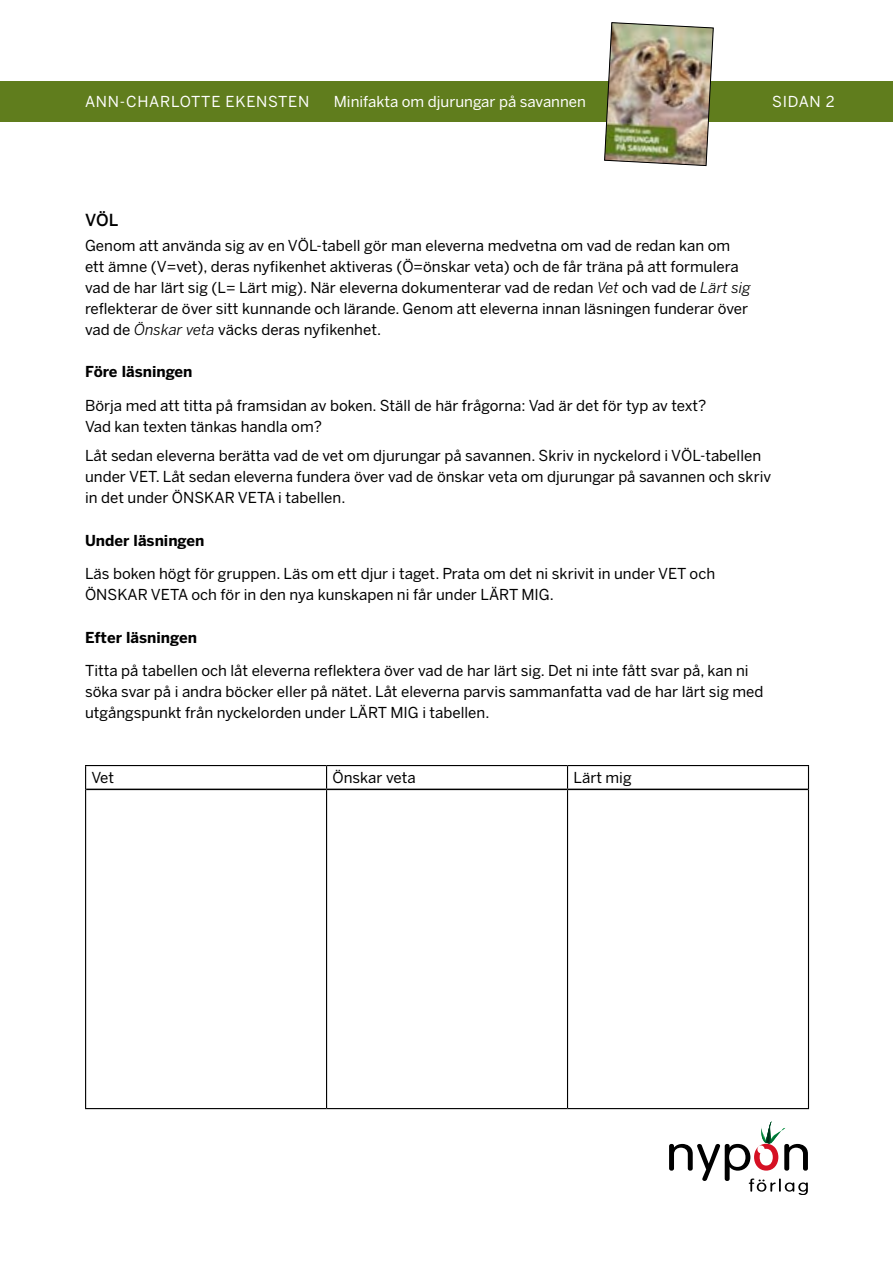
<style>
.page{position:relative;width:893px;height:1263px;background:#fff}
.page>*{position:absolute;margin:0;border:0;box-sizing:border-box;transform-origin:0 0}
.t1{font:500 16.5px "Benton Sans";color:#000}
.t2{font:15px/21px "Benton Sans";color:#000}
.t3{font:700 15px "Benton Sans";color:#000}
.t4{font:15px "Benton Sans";color:#fff}
.t5{font:15px "Benton Sans";letter-spacing:.05em;color:#fff}
.s1{font-style:italic}
</style>
<div class="page">
<div style="left:0;top:81px;width:893px;height:40px;background:#607d1d"></div>
<svg style="left:669px;top:1121px;width:139px;height:74px"></svg>
<img style="left:604px;top:22px;width:110px;height:144px">
<hr style="left:85px;top:765px;width:242px;height:1px;background:#000">
<svg style="left:85px;top:766px;width:1px;height:23px"></svg>
<hr style="left:327px;top:765px;width:240px;height:1px;background:#000">
<svg style="left:326px;top:766px;width:1px;height:23px"></svg>
<hr style="left:567px;top:765px;width:242px;height:1px;background:#000">
<svg style="left:567px;top:766px;width:1px;height:23px"></svg>
<svg style="left:808px;top:766px;width:1px;height:23px"></svg>
<hr style="left:86px;top:789px;width:241px;height:1px;background:#000">
<hr style="left:327px;top:789px;width:240px;height:1px;background:#000">
<hr style="left:567px;top:789px;width:241px;height:1px;background:#000">
<hr style="left:85px;top:789px;width:1px;height:319px;background:#000">
<hr style="left:326px;top:790px;width:1px;height:318px;background:#000">
<hr style="left:567px;top:790px;width:1px;height:318px;background:#000">
<hr style="left:808px;top:789px;width:1px;height:319px;background:#000">
<hr style="left:85px;top:1108px;width:242px;height:1px;background:#000">
<hr style="left:327px;top:1108px;width:240px;height:1px;background:#000">
<hr style="left:567px;top:1108px;width:242px;height:1px;background:#000">
<p class="t5" style="left:85px;top:93px;width:226px">ANN-CHARLOTTE EKENSTEN</p>
<p class="t4" style="left:334px;top:93px;width:254px">Minifakta om djurungar på savannen</p>
<p class="t4" style="left:772px;top:93px;width:64px">SIDAN 2</p>
<p class="t1" style="left:85px;top:210px;width:35px">VÖL</p>
<p class="t2" style="left:85px;top:235px;width:667px">Genom att använda sig av en VÖL-tabell gör man eleverna medvetna om vad de redan kan om ett ämne (V=vet), deras nyfikenhet aktiveras (Ö=önskar veta) och de får träna på att formulera vad de har lärt sig (L= Lärt mig). När eleverna dokumenterar vad de redan <span class="s1">Vet</span> och vad de <span class="s1">Lärt sig </span>reflekterar de över sitt kunnande och lärande. Genom att eleverna innan läsningen funderar över vad de <span class="s1">Önskar veta</span> väcks deras nyfikenhet.</p>
<p class="t3" style="left:85px;top:363px;width:109px">Före läsningen</p>
<p class="t2" style="left:85px;top:395px;width:623px">Börja med att titta på framsidan av boken. Ställ de här frågorna: Vad är det för typ av text?<br>Vad kan texten tänkas handla om?</p>
<p class="t2" style="left:85px;top:446px;width:688px">Låt sedan eleverna berätta vad de vet om djurungar på savannen. Skriv in nyckelord i VÖL-tabellen under VET. Låt sedan eleverna fundera över vad de önskar veta om djurungar på savannen och skriv in det under ÖNSKAR VETA i tabellen.</p>
<p class="t3" style="left:85px;top:531px;width:121px">Under läsningen</p>
<p class="t2" style="left:85px;top:564px;width:632px">Läs boken högt för gruppen. Läs om ett djur i taget. Prata om det ni skrivit in under VET och<br>ÖNSKAR VETA och för in den nya kunskapen ni får under LÄRT MIG.</p>
<p class="t3" style="left:85px;top:628px;width:113px">Efter läsningen</p>
<p class="t2" style="left:85px;top:661px;width:680px">Titta på tabellen och låt eleverna reflektera över vad de har lärt sig. Det ni inte fått svar på, kan ni söka svar på i andra böcker eller på nätet. Låt eleverna parvis sammanfatta vad de har lärt sig med utgångspunkt från nyckelorden under LÄRT MIG i tabellen.</p>
<p class="t2" style="left:92px;top:768px;width:24px">Vet</p>
<p class="t2" style="left:333px;top:768px;width:85px">Önskar veta</p>
<p class="t2" style="left:573px;top:768px;width:60px">Lärt mig</p>
</div>
